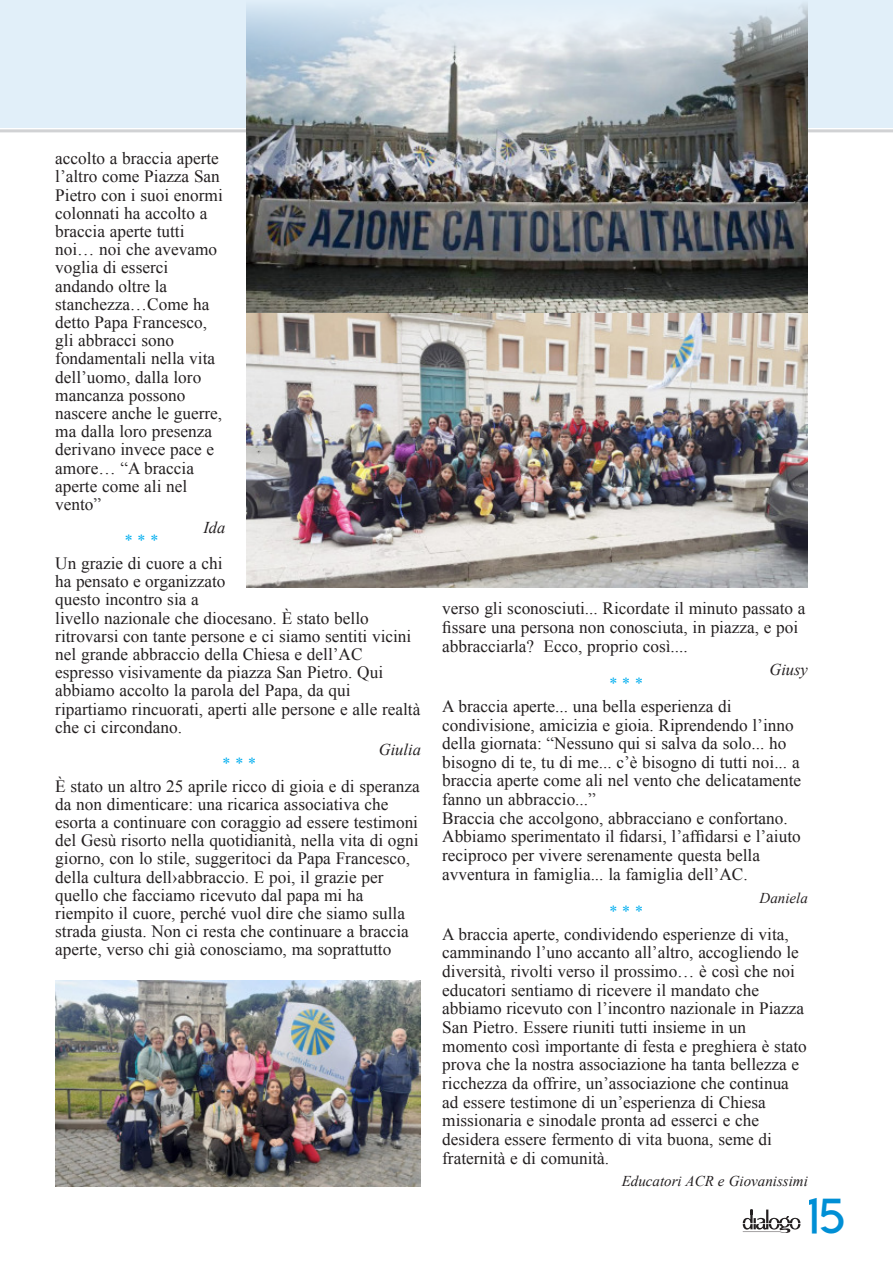
<style>
.page{position:relative;width:893px;height:1263px;background:#fff}
.page>*{position:absolute;margin:0;border:0;box-sizing:border-box;transform-origin:0 0}
.t1{font:48px "Lemon Milklight";color:#008fd5}
.t2{font:17.25px/18.1px "Times New Roman";color:#231f20}
.t3{font:italic 16.5px "Times New Roman";color:#231f20}
.t4{font:italic 16.5px "Times New Roman";color:#00aeef}
.t5{font:italic 15px "Times New Roman";color:#231f20}
</style>
<div class="page">
<svg style="left:743px;top:1209px;width:57px;height:24px"></svg>
<div style="left:0;top:0;width:893px;height:128px;background:#e1eff9"></div>
<hr style="left:0;top:129px;width:893px;height:3px;background:#d1d2d4">
<img style="left:55px;top:981px;width:366px;height:205px">
<img style="left:247px;top:4px;width:561px;height:584px">
<p class="t2" style="left:55px;top:151px;width:169px">accolto a braccia aperte l’altro come Piazza San<br>Pietro con i suoi enormi colonnati ha accolto a braccia aperte tutti noi… noi che avevamo voglia di esserci andando oltre la stanchezza…Come ha detto Papa Francesco, gli abbracci sono fondamentali nella vita dell’uomo, dalla loro mancanza possono nascere anche le guerre, ma dalla loro presenza derivano invece pace e amore… “A braccia aperte come ali nel vento”</p>
<p class="t3" style="left:203px;top:521px;width:23px">Ida</p>
<p class="t4" style="left:123px;top:535px;width:35px">* * *</p>
<p class="t2" style="left:55px;top:556px;width:367px">Un grazie di cuore a chi<br>ha pensato e organizzato<br>questo incontro sia a<br>livello nazionale che diocesano. È stato bello ritrovarsi con tante persone e ci siamo sentiti vicini nel grande abbraccio della Chiesa e dell’AC espresso visivamente da piazza San Pietro. Qui abbiamo accolto la parola del Papa, da qui ripartiamo rincuorati, aperti alle persone e alle realtà che ci circondano.</p>
<p class="t3" style="left:379px;top:744px;width:44px">Giulia</p>
<p class="t4" style="left:221px;top:757px;width:35px">* * *</p>
<p class="t2" style="left:55px;top:778px;width:366px">È stato un altro 25 aprile ricco di gioia e di speranza da non dimenticare: una ricarica associativa che esorta a continuare con coraggio ad essere testimoni del Gesù risorto nella quotidianità, nella vita di ogni giorno, con lo stile, suggeritoci da Papa Francesco, della cultura dell›abbraccio. E poi, il grazie per quello che facciamo ricevuto dal papa mi ha riempito il cuore, perché vuol dire che siamo sulla strada giusta. Non ci resta che continuare a braccia aperte, verso chi già conosciamo, ma soprattutto</p>
<p class="t2" style="left:442px;top:601px;width:365px;line-height:18.6px">verso gli sconosciuti... Ricordate il minuto passato a fissare una persona non conosciuta, in piazza, e poi abbracciarla? Ecco, proprio così....</p>
<p class="t3" style="left:769px;top:663px;width:40px">Giusy</p>
<p class="t4" style="left:608px;top:677px;width:35px">* * *</p>
<p class="t2" style="left:442px;top:698px;width:360px;line-height:18.6px">A braccia aperte... una bella esperienza di condivisione, amicizia e gioia. Riprendendo l’inno della giornata: “Nessuno qui si salva da solo... ho bisogno di te, tu di me... c’è bisogno di tutti noi... a braccia aperte come ali nel vento che delicatamente fanno un abbraccio...”<br>Braccia che accolgono, abbracciano e confortano.<br>Abbiamo sperimentato il fidarsi, l’affidarsi e l’aiuto reciproco per vivere serenamente questa bella avventura in famiglia... la famiglia dell’AC.</p>
<p class="t5" style="left:760px;top:892px;width:50px">Daniela</p>
<p class="t4" style="left:608px;top:905px;width:35px">* * *</p>
<p class="t2" style="left:442px;top:926px;width:366px;line-height:18.6px">A braccia aperte, condividendo esperienze di vita, camminando l’uno accanto all’altro, accogliendo le diversità, rivolti verso il prossimo… è così che noi educatori sentiamo di ricevere il mandato che abbiamo ricevuto con l’incontro nazionale in Piazza San Pietro. Essere riuniti tutti insieme in un momento così importante di festa e preghiera è stato prova che la nostra associazione ha tanta bellezza e ricchezza da offrire, un’associazione che continua ad essere testimone di un’esperienza di Chiesa missionaria e sinodale pronta ad esserci e che desidera essere fermento di vita buona, seme di fraternità e di comunità.</p>
<p class="t5" style="left:622px;top:1176px;width:188px">Educatori ACR e Giovanissimi</p>
<h1 class="t1" style="left:808px;top:1196px;width:39px">15</h1>
</div>
